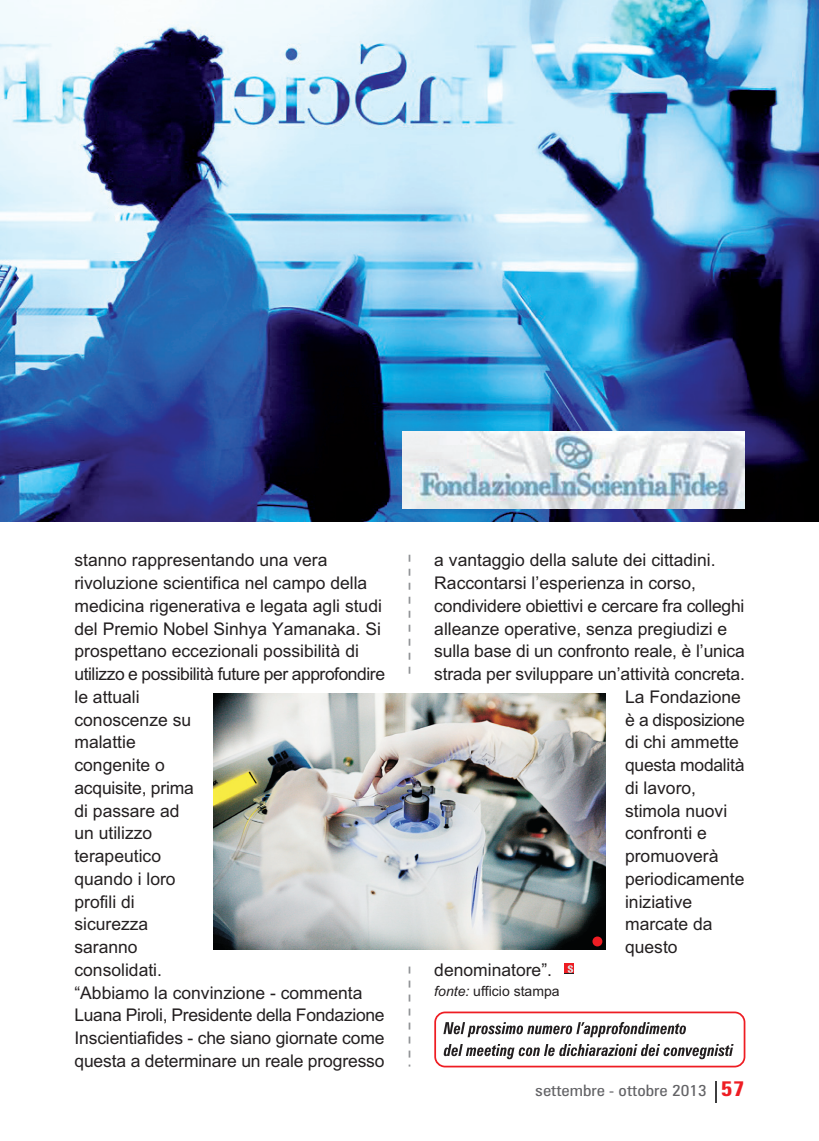
<style>
.page{position:relative;width:819px;height:1141px;background:#fff}
.page>*{position:absolute;margin:0;border:0;box-sizing:border-box;transform-origin:0 0}
.t1{font:17.5px/22.8px "Arial";color:#231f20}
.t2{font:17.5px "Arial";letter-spacing:-.02em;color:#231f20}
.t3{font:condensed 15.75px "Zurich BT";color:#636366;scale:1.15 1}
.t4{font:14px "Arial";color:#231f20}
.s1{font-style:italic}
.s2{font-weight:700;font-size:21px;color:#ee1d23}
</style>
<div class="page">
<img style="left:0;top:0;width:818px;height:521px">
<img style="left:402px;top:432px;width:342px;height:76px">
<img style="left:214px;top:694px;width:391px;height:255px">
<svg style="left:564px;top:964px;width:10px;height:10px"></svg>
<div style="left:564px;top:963px;width:9px;height:10px;background:#ee1d23"></div>
<svg style="left:567px;top:965px;width:6px;height:8px"></svg>
<div style="left:434px;top:1012px;width:311px;height:55px;background:#fff;border:2px solid #ee1d23;border-radius:10px"></div>
<svg style="left:443px;top:1044px;width:290px;height:15px"></svg>
<svg style="left:443px;top:1022px;width:243px;height:15px"></svg>
<svg style="left:715px;top:1082px;width:1px;height:21px"></svg>
<svg style="left:408px;top:555px;width:2px;height:119px"></svg>
<svg style="left:408px;top:967px;width:2px;height:100px"></svg>
<div style="left:592px;top:936px;width:10px;height:10px;background:#ee1d23;border-radius:50%"></div>
<p class="t1" style="left:74px;top:551px;width:312px">stanno rappresentando una vera rivoluzione scientifica nel campo della medicina rigenerativa e legata agli studi del Premio Nobel Sinhya Yamanaka. Si prospettano eccezionali possibilità di utilizzo e possibilità future per approfondire le attuali<br>conoscenze su<br>malattie<br>congenite o<br>acquisite, prima<br>di passare ad<br>un utilizzo<br>terapeutico<br>quando i loro<br>profili di<br>sicurezza<br>saranno<br>consolidati.<br>“Abbiamo la convinzione - commenta<br>Luana Piroli, Presidente della Fondazione<br>Inscientiafides - che siano giornate come questa a determinare un reale progresso</p>
<p class="t1" style="left:434px;top:551px;width:283px">a vantaggio della salute dei cittadini.</p>
<p class="t1" style="left:434px;top:573px;width:263px">Raccontarsi l’esperienza in corso,</p>
<p class="t1" style="left:434px;top:596px;width:312px">condividere obiettivi e cercare fra colleghi</p>
<p class="t1" style="left:434px;top:619px;width:294px">alleanze operative, senza pregiudizi e</p>
<p class="t1" style="left:434px;top:642px;width:312px">sulla base di un confronto reale, è l’unica</p>
<p class="t1" style="left:434px;top:664px;width:312px">strada per sviluppare un’attività concreta.</p>
<p class="t1" style="left:625px;top:687px;width:117px">La Fondazione</p>
<p class="t2" style="left:625px;top:713px;width:121px">è a disposizione</p>
<p class="t1" style="left:625px;top:733px;width:115px">di chi ammette</p>
<p class="t1" style="left:625px;top:755px;width:121px">questa modalità</p>
<p class="t1" style="left:625px;top:778px;width:72px">di lavoro,</p>
<p class="t1" style="left:625px;top:801px;width:104px">stimola nuovi</p>
<p class="t1" style="left:625px;top:824px;width:83px">confronti e</p>
<p class="t1" style="left:625px;top:846px;width:95px">promuoverà</p>
<p class="t1" style="left:625px;top:869px;width:121px">periodicamente</p>
<p class="t1" style="left:625px;top:892px;width:69px">iniziative</p>
<p class="t1" style="left:625px;top:915px;width:89px">marcate da</p>
<p class="t1" style="left:625px;top:937px;width:54px">questo</p>
<p class="t1" style="left:434px;top:960px;width:119px">denominatore”.</p>
<p class="t4" style="left:434px;top:986px;width:127px"><span class="s1">fonte:</span> ufficio stampa</p>
<p class="t3" style="left:535px;top:1084px;width:183px">settembre - ottobre 2013 <span class="s2">57</span></p>
</div>
